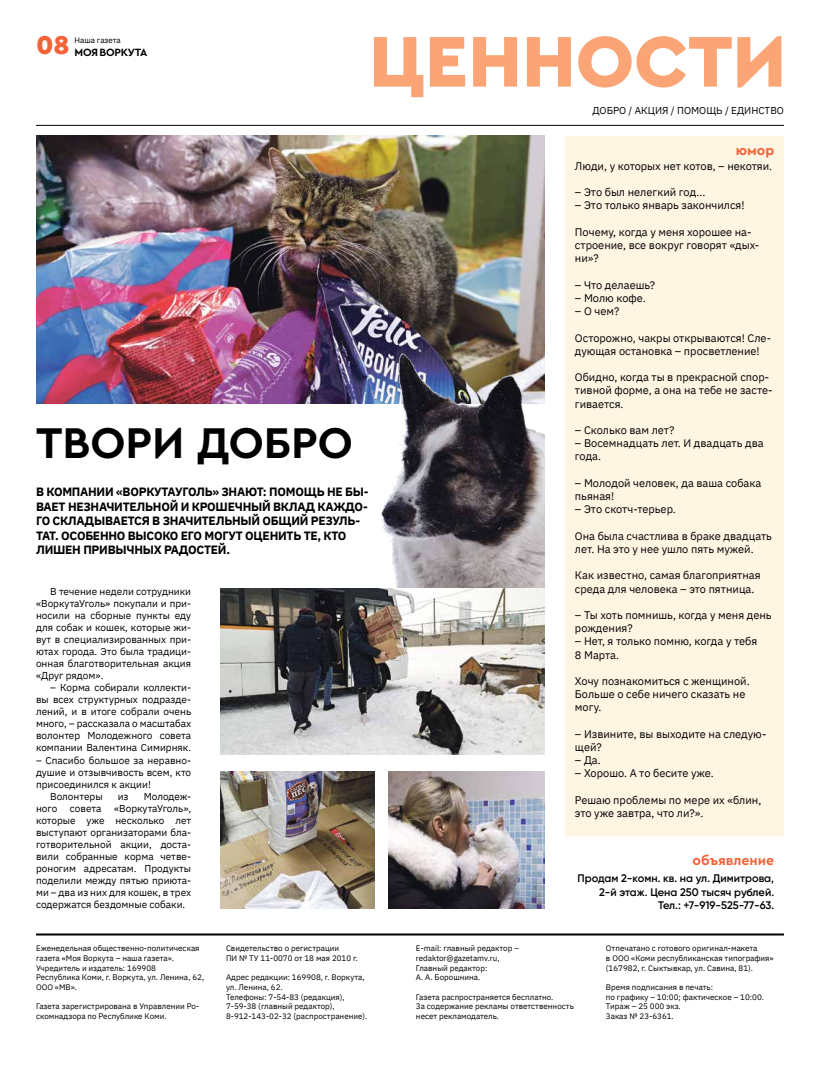
<style>
.page{position:relative;width:820px;height:1078px;background:#fff}
.page>*{position:absolute;margin:0;border:0;box-sizing:border-box;transform-origin:0 0}
.t1{font:900 75px "Cera Pro";color:#fba576}
.t2{font:700 45px "Cera Pro";color:#000}
.t3{font:900 27px "Cera Pro";color:#f46238}
.t4{font:700 14px "Cera Pro";color:#f46238}
.t5{font:700 12px/14.4px "IBM Plex Sans";letter-spacing:-.02em;color:#000}
.t6{font:11px/13.2px "IBM Plex Sans";color:#000}
.t7{font:600 11px/13.2px "Gilroy";color:#000;text-align:right}
.t8{font:700 11px "Cera Pro";letter-spacing:-.02em;color:#000}
.t9{font:10px/12px "IBM Plex Sans";color:#000;text-align:justify}
.t10{font:8px/9.6px "IBM Plex Sans";color:#000}
</style>
<div class="page">
<hr style="left:36px;top:933px;width:747px;height:2px;background:#000">
<hr style="left:36px;top:125px;width:747px;height:1px;background:#000">
<div style="left:565px;top:136px;width:218px;height:699px;background:#fff5e3"></div>
<img style="left:36px;top:136px;width:508px;height:267px">
<img style="left:348px;top:343px;width:196px;height:245px">
<img style="left:220px;top:588px;width:324px;height:166px">
<img style="left:220px;top:771px;width:154px;height:137px">
<img style="left:389px;top:771px;width:155px;height:137px">
<h3 class="t3" style="left:36px;top:27px;width:35px">08</h3>
<p class="t10" style="left:74px;top:35px;width:48px">Наша газета</p>
<p class="t8" style="left:74px;top:44px;width:74px">МОЯВОРКУТА</p>
<h1 class="t1" style="left:369px;top:12px;width:418px">ЦЕННОСТИ</h1>
<h2 class="t2" style="left:36px;top:413px;width:318px">ТВОРИ ДОБРО</h2>
<p class="t5" style="left:36px;top:484px;width:334px">В КОМПАНИИ «ВОРКУТАУГОЛЬ» ЗНАЮТ: ПОМОЩЬ НЕ БЫ-ВАЕТ НЕЗНАЧИТЕЛЬНОЙ И КРОШЕЧНЫЙ ВКЛАД КАЖДО-ГО СКЛАДЫВАЕТСЯ В ЗНАЧИТЕЛЬНЫЙ ОБЩИЙ РЕЗУЛЬ-ТАТ. ОСОБЕННО ВЫСОКО ЕГО МОГУТ ОЦЕНИТЬ ТЕ, КТО ЛИШЕН ПРИВЫЧНЫХ РАДОСТЕЙ.</p>
<p class="t9" style="left:36px;top:585px;width:157px;text-indent:14px">В течение недели сотрудники «ВоркутаУголь» покупали и при&shy;носили на сборные пункты еду для собак и кошек, которые жи&shy;вут в специализированных при&shy;ютах города. Это была традици&shy;онная благотворительная акция «Друг рядом».</p>
<p class="t9" style="left:36px;top:681px;width:157px;text-indent:14px">– Корма собирали коллекти&shy;вы всех структурных подразде&shy;лений, и в итоге собрали очень много, – рассказала о масштабах волонтер Молодежного совета компании Валентина Симирняк.</p>
<p class="t9" style="left:36px;top:753px;width:157px">– Спасибо большое за неравно-</p>
<p class="t9" style="left:36px;top:765px;width:157px">душие и отзывчивость всем, кто</p>
<p class="t9" style="left:36px;top:777px;width:116px">присоединился к акции!</p>
<p class="t9" style="left:50px;top:789px;width:54px">Волонтеры</p>
<p class="t9" style="left:118px;top:789px;width:12px">из</p>
<p class="t9" style="left:144px;top:789px;width:49px">Молодеж-</p>
<p class="t9" style="left:36px;top:801px;width:23px">ного</p>
<p class="t9" style="left:70px;top:801px;width:33px">совета</p>
<p class="t9" style="left:36px;top:801px;width:157px;text-indent:78px">«ВоркутаУголь», которые уже несколько лет выступают организаторами бла&shy;готворительной акции, доста&shy;вили собранные корма четве&shy;роногим адресатам. Продукты поделили между пятью приюта&shy;ми – два из них для кошек, в трех содержатся бездомные собаки.</p>
<p class="t10" style="left:36px;top:942px;width:170px">Еженедельная общественно-политическая газета «Моя Воркута – наша газета».<br>Учредитель и издатель: 169908<br>Республика Коми, г. Воркута, ул. Ленина, 62,<br>ООО «МВ».</p>
<p class="t10" style="left:36px;top:1000px;width:165px">Газета зарегистрирована в Управлении Ро&shy;скомнадзора по Республике Коми.</p>
<p class="t10" style="left:226px;top:942px;width:133px">Свидетельство о регистрации<br>ПИ № ТУ 11-0070 от 18 мая 2010 г.</p>
<p class="t10" style="left:226px;top:971px;width:143px">Адрес редакции: 169908, г. Воркута, ул. Ленина, 62.<br>Телефоны: 7-54-83 (редакция),<br>7-59-38 (главный редактор),<br>8-912-143-02-32 (распространение).</p>
<p class="t9" style="left:592px;top:104px;width:193px">ДОБРО / АКЦИЯ / ПОМОЩЬ / ЕДИНСТВО</p>
<p class="t4" style="left:734px;top:144px;width:40px">юмор</p>
<p class="t6" style="left:574px;top:158px;width:199px">Люди, у которых нет котов, – некотяи.</p>
<p class="t6" style="left:574px;top:185px;width:132px">– Это был нелегкий год...</p>
<p class="t6" style="left:574px;top:198px;width:171px">– Это только январь закончился!</p>
<p class="t6" style="left:574px;top:224px;width:186px">Почему, когда у меня хорошее на&shy;строение, все вокруг говорят «дых&shy;ни»?</p>
<p class="t6" style="left:574px;top:277px;width:82px">– Что делаешь?</p>
<p class="t6" style="left:574px;top:290px;width:72px">– Молю кофе.</p>
<p class="t6" style="left:574px;top:303px;width:46px">– О чем?</p>
<p class="t6" style="left:574px;top:330px;width:197px">Осторожно, чакры открываются! Сле&shy;дующая остановка – просветление!</p>
<p class="t6" style="left:574px;top:369px;width:199px">Обидно, когда ты в прекрасной спор&shy;тивной форме, а она на тебе не засте&shy;гивается.</p>
<p class="t6" style="left:574px;top:422px;width:101px">– Сколько вам лет?</p>
<p class="t6" style="left:574px;top:435px;width:190px">– Восемнадцать лет. И двадцать два года.</p>
<p class="t6" style="left:574px;top:475px;width:188px">– Молодой человек, да ваша собака пьяная!</p>
<p class="t6" style="left:574px;top:501px;width:102px">– Это скотч-терьер.</p>
<p class="t6" style="left:574px;top:528px;width:198px">Она была счастлива в браке двадцать лет. На это у нее ушло пять мужей.</p>
<p class="t6" style="left:574px;top:567px;width:187px">Как известно, самая благоприятная среда для человека – это пятница.</p>
<p class="t6" style="left:574px;top:607px;width:198px">– Ты хоть помнишь, когда у меня день рождения?</p>
<p class="t6" style="left:574px;top:633px;width:184px">– Нет, я только помню, когда у тебя<br>8 Марта.</p>
<p class="t6" style="left:574px;top:673px;width:176px">Хочу познакомиться с женщиной.<br>Больше о себе ничего сказать не могу.</p>
<p class="t6" style="left:574px;top:726px;width:193px">– Извините, вы выходите на следую&shy;щей?</p>
<p class="t6" style="left:574px;top:752px;width:27px">– Да.</p>
<p class="t6" style="left:574px;top:765px;width:140px">– Хорошо. А то бесите уже.</p>
<p class="t6" style="left:574px;top:792px;width:188px">Решаю проблемы по мере их «блин, это уже завтра, что ли?».</p>
<p class="t4" style="left:735px;top:140px;width:40px">юмор</p>
<p class="t4" style="left:692px;top:850px;width:83px">объявление</p>
<p class="t7" style="left:577px;top:871px;width:198px">Продам 2-комн. кв. на ул. Димитрова,<br>2-й этаж. Цена 250 тысяч рублей.<br>Тел.: +7-919-525-77-63.</p>
<p class="t10" style="left:416px;top:942px;width:104px">E-mail: главный редактор – redaktor@gazetamv.ru,<br>Главный редактор:<br>А. А. Борошнина.</p>
<p class="t10" style="left:416px;top:990px;width:159px">Газета распространяется бесплатно.<br>За содержание рекламы ответственность несет рекламодатель.</p>
<p class="t10" style="left:605px;top:942px;width:169px">Отпечатано с готового оригинал-макета<br>в ООО «Коми республиканская типография» (167982, г. Сыктывкар, ул. Савина, 81).</p>
<p class="t10" style="left:605px;top:981px;width:159px">Время подписания в печать:<br>по графику – 10:00; фактическое – 10:00.<br>Тираж – 25 000 экз.<br>Заказ № 23-6361.</p>
</div>
